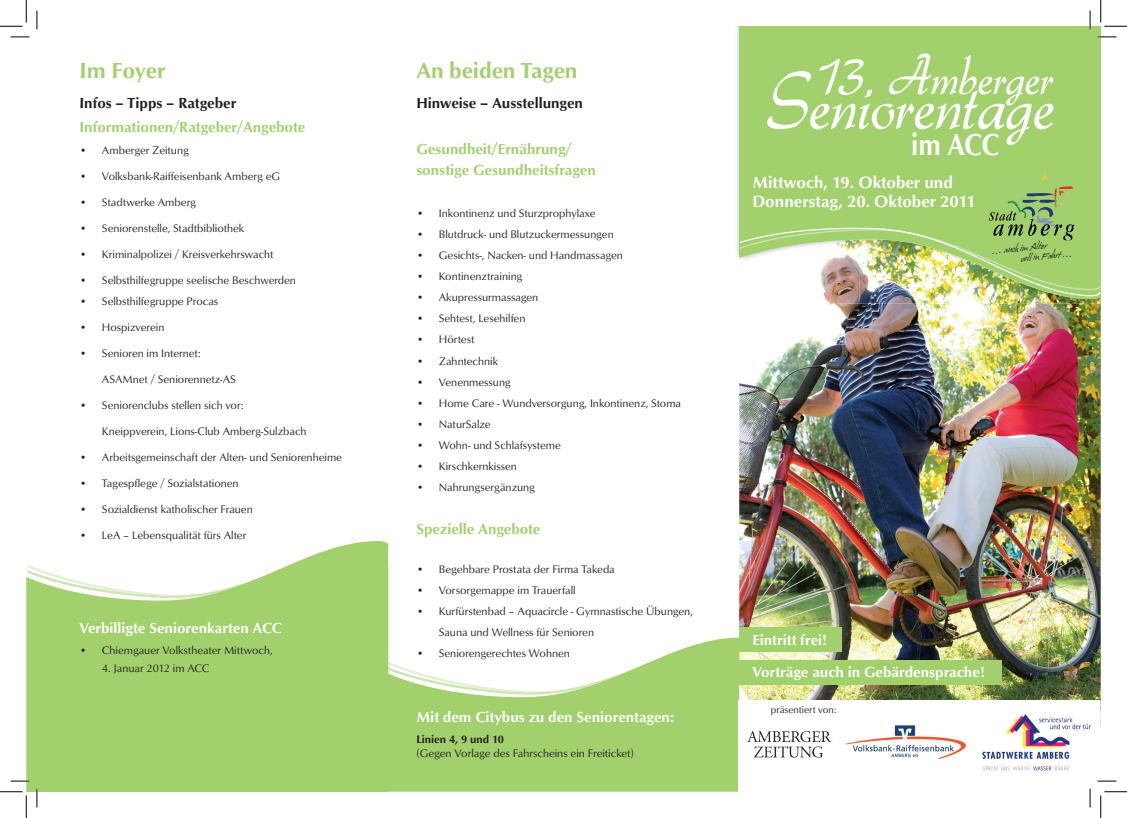
<style>
.page{position:relative;width:1127px;height:818px;background:#fff}
.page>*{position:absolute;margin:0;border:0;box-sizing:border-box;transform-origin:0 0}
.t1{font:83.5px "Gabrielle";color:#fff;scale:.85 1}
.t2{font:58.62px "Gabrielle";color:#fff;scale:.85 1}
.t3{font:700 31.25px "Opus";color:#fff;scale:.85 1}
.t4{font:700 22.5px "Opus";letter-spacing:-.005em;color:#a2d06d}
.t5{font:700 16.88px/19.5px "Opus";color:#fff}
.t6{font:700 15px/32.2px "Opus";color:#fff}
.t7{font:700 15px/21.1px "Opus";color:#a2d06d}
.t8{font:700 15px "Opus";color:#231f20}
.t9{font:11.25px/21.1px "Opus";color:#231f20}
.t10{font:700 11.25px "Opus";color:#231f20}
.t11{font:10px/10.5px "Hans Hand";color:#231f20}
.t12{font:10px "Opus";color:#231f20}
</style>
<div class="page">
<svg style="left:388px;top:637px;width:351px;height:155px;background:#a8d377"></svg>
<svg style="left:388px;top:644px;width:351px;height:51px"></svg>
<img style="left:739px;top:304px;width:361px;height:396px">
<img style="left:826px;top:299px;width:153px;height:5px">
<img style="left:979px;top:299px;width:41px;height:5px">
<img style="left:1020px;top:299px;width:80px;height:5px">
<div style="left:738px;top:26px;width:362px;height:273px;background:#a2d06d"></div>
<div style="left:738px;top:700px;width:361px;height:92px;background:#fff"></div>
<svg style="left:747px;top:731px;width:84px;height:26px"></svg>
<img style="left:989px;top:174px;width:85px;height:51px">
<div style="left:739px;top:628px;width:102px;height:24px;background:#a2d06d"></div>
<div style="left:739px;top:660px;width:262px;height:24px;background:#a2d06d"></div>
<img style="left:738px;top:225px;width:362px;height:72px">
<div style="left:26px;top:541px;width:362px;height:251px;background:#a2d06d"></div>
<svg style="left:27px;top:548px;width:362px;height:50px"></svg>
<hr style="left:388px;top:548px;width:3px;height:17px;background:#fff">
<img style="left:982px;top:714px;width:107px;height:57px">
<img style="left:846px;top:725px;width:119px;height:33px">
<svg style="left:11px;top:36px;width:18px;height:2px"></svg>
<svg style="left:1097px;top:36px;width:18px;height:2px"></svg>
<svg style="left:11px;top:780px;width:18px;height:2px"></svg>
<svg style="left:1097px;top:780px;width:18px;height:2px"></svg>
<svg style="left:36px;top:11px;width:2px;height:18px"></svg>
<svg style="left:36px;top:788px;width:2px;height:19px"></svg>
<svg style="left:1088px;top:11px;width:2px;height:18px"></svg>
<svg style="left:1089px;top:788px;width:1px;height:19px"></svg>
<svg style="left:0;top:0;width:27px;height:27px"></svg>
<svg style="left:0;top:791px;width:27px;height:27px"></svg>
<svg style="left:1100px;top:0;width:26px;height:27px"></svg>
<svg style="left:1100px;top:791px;width:26px;height:27px"></svg>
<h3 class="t4" style="left:79px;top:57px;width:87px">Im Foyer</h3>
<h3 class="t4" style="left:416px;top:57px;width:163px">An beiden Tagen</h3>
<h2 class="t2" style="left:816px;top:41px;width:280px">13. Amberger</h2>
<h3 class="t3" style="left:911px;top:126px;width:105px">im ACC</h3>
<h1 class="t1" style="left:767px;top:53px;width:340px">Seniorentage</h1>
<h3 class="t8" style="left:79px;top:95px;width:158px">Infos – Tipps – Ratgeber</h3>
<h3 class="t7" style="left:79px;top:117px;width:227px">Informationen/Ratgeber/Angebote</h3>
<p class="t9" style="left:79px;top:139px;width:111px">• Amberger Zeitung</p>
<p class="t9" style="left:79px;top:165px;width:202px">• Volksbank-Raiffeisenbank Amberg eG</p>
<p class="t9" style="left:79px;top:191px;width:118px">• Stadtwerke Amberg</p>
<p class="t9" style="left:79px;top:217px;width:166px">• Seniorenstelle, Stadtbibliothek</p>
<p class="t9" style="left:79px;top:243px;width:195px">• Kriminalpolizei / Kreisverkehrswacht</p>
<p class="t9" style="left:79px;top:269px;width:218px">• Selbsthilfegruppe seelische Beschwerden</p>
<p class="t9" style="left:79px;top:290px;width:140px">• Selbsthilfegruppe Procas</p>
<p class="t9" style="left:79px;top:316px;width:86px">• Hospizverein</p>
<p class="t9" style="left:79px;top:342px;width:123px">• Senioren im Internet:</p>
<p class="t9" style="left:102px;top:368px;width:135px">ASAMnet / Seniorennetz-AS</p>
<p class="t9" style="left:79px;top:394px;width:166px">• Seniorenclubs stellen sich vor:</p>
<p class="t9" style="left:102px;top:420px;width:206px">Kneippverein, Lions-Club Amberg-Sulzbach</p>
<p class="t9" style="left:79px;top:446px;width:264px">• Arbeitsgemeinschaft der Alten- und Seniorenheime</p>
<p class="t9" style="left:79px;top:472px;width:161px">• Tagespflege / Sozialstationen</p>
<p class="t9" style="left:79px;top:498px;width:175px">• Sozialdienst katholischer Frauen</p>
<p class="t9" style="left:79px;top:524px;width:168px">• LeA – Lebensqualität fürs Alter</p>
<h3 class="t8" style="left:416px;top:95px;width:168px">Hinweise – Ausstellungen</h3>
<h3 class="t7" style="left:416px;top:138px;width:181px">Gesundheit/Ernährung/ sonstige Gesundheitsfragen</h3>
<p class="t9" style="left:416px;top:202px;width:181px">• Inkontinenz und Sturzprophylaxe</p>
<p class="t9" style="left:416px;top:223px;width:199px">• Blutdruck- und Blutzuckermessungen</p>
<p class="t9" style="left:416px;top:245px;width:208px">• Gesichts-, Nacken- und Handmassagen</p>
<p class="t9" style="left:416px;top:266px;width:108px">• Kontinenztraining</p>
<p class="t9" style="left:416px;top:287px;width:123px">• Akupressurmassagen</p>
<p class="t9" style="left:416px;top:308px;width:111px">• Sehtest, Lesehilfen</p>
<p class="t9" style="left:416px;top:329px;width:59px">• Hörtest</p>
<p class="t9" style="left:416px;top:350px;width:83px">• Zahntechnik</p>
<p class="t9" style="left:416px;top:371px;width:96px">• Venenmessung</p>
<p class="t9" style="left:416px;top:392px;width:266px">• Home Care - Wundversorgung, Inkontinenz, Stoma</p>
<p class="t9" style="left:416px;top:413px;width:76px">• NaturSalze</p>
<p class="t9" style="left:416px;top:434px;width:146px">• Wohn- und Schlafsysteme</p>
<p class="t9" style="left:416px;top:455px;width:102px">• Kirschkernkissen</p>
<p class="t9" style="left:416px;top:476px;width:120px">• Nahrungsergänzung</p>
<h3 class="t7" style="left:416px;top:518px;width:126px">Spezielle Angebote</h3>
<p class="t9" style="left:416px;top:558px;width:200px">• Begehbare Prostata der Firma Takeda</p>
<p class="t9" style="left:416px;top:579px;width:161px">• Vorsorgemappe im Trauerfall</p>
<p class="t9" style="left:439px;top:600px;width:255px;text-indent:-22px">• Kurfürstenbad – Aquacircle - Gymnastische Übungen,<br>Sauna und Wellness für Senioren</p>
<p class="t9" style="left:416px;top:642px;width:155px">• Seniorengerechtes Wohnen</p>
<h3 class="t5" style="left:752px;top:172px;width:225px">Mittwoch, 19. Oktober und<br>Donnerstag, 20. Oktober 2011</h3>
<p class="t11" style="left:1018px;top:242px;width:53px;text-indent:-28px;rotate:-6deg">... auch im Alter<br>voll in Fahrt ...</p>
<h3 class="t6" style="left:79px;top:611px;width:204px">Verbilligte Seniorenkarten ACC</h3>
<p class="t9" style="left:79px;top:639px;width:195px">• Chiemgauer Volkstheater Mittwoch,</p>
<p class="t9" style="left:102px;top:657px;width:109px">4. Januar 2012 im ACC</p>
<h3 class="t6" style="left:752px;top:623px;width:234px">Eintritt frei!<br>Vorträge auch in Gebärdensprache!</h3>
<h3 class="t6" style="left:416px;top:700px;width:259px">Mit dem Citybus zu den Seniorentagen:</h3>
<p class="t10" style="left:416px;top:733px;width:89px">Linien 4, 9 und 10</p>
<p class="t9" style="left:416px;top:742px;width:219px">(Gegen Vorlage des Fahrscheins ein Freiticket)</p>
<p class="t12" style="left:770px;top:704px;width:67px">präsentiert von:</p>
</div>
